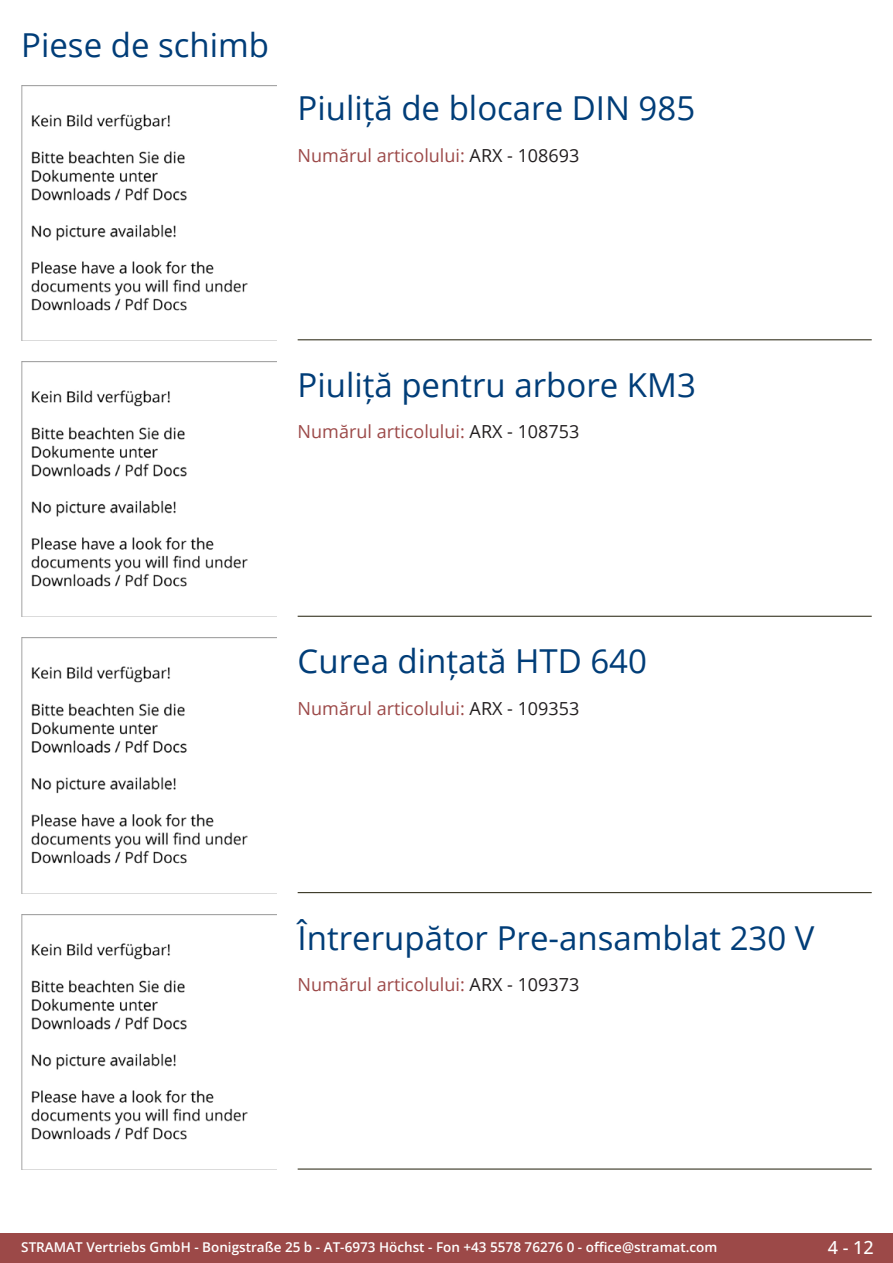
<style>
.page{position:relative;width:893px;height:1263px;background:#fff}
.page>*{position:absolute;margin:0;border:0;box-sizing:border-box;transform-origin:0 0}
.Produkttitel{font:33px "Open Sans";color:#003d78}
.RastTitel{font:33px "Open Sans";color:#003d78}
.TechDaten_Überschrif{font:18px "Open Sans";color:#9c4948}
.t1{font:500 18px "Open Sans";color:#fff}
.t2{font:600 13.5px "Open Sans";color:#fff}
.s1{color:#231f20}
</style>
<div class="page">
<div style="left:0;top:1233px;width:893px;height:30px;background:#9c4948"></div>
<hr style="left:298px;top:340px;width:574px;height:1px;background:#201d08">
<hr style="left:298px;top:616px;width:574px;height:1px;background:#201d08">
<hr style="left:298px;top:892px;width:574px;height:1px;background:#201d08">
<hr style="left:298px;top:1169px;width:574px;height:1px;background:#201d08">
<img style="left:21px;top:85px;width:255px;height:255px">
<img style="left:21px;top:361px;width:255px;height:256px">
<img style="left:21px;top:638px;width:255px;height:255px">
<img style="left:21px;top:914px;width:255px;height:255px">
<p class="RastTitel" style="left:21px;top:22px;width:249px">Piese de schimb</p>
<p class="Produkttitel" style="left:298px;top:86px;width:399px">Piuliță de blocare DIN 985</p>
<p class="TechDaten_Überschrif" style="left:298px;top:143px;width:283px">Numărul articolului: <span class="s1">ARX - 108693</span></p>
<p class="Produkttitel" style="left:298px;top:362px;width:400px">Piuliță pentru arbore KM3</p>
<p class="TechDaten_Überschrif" style="left:298px;top:420px;width:283px">Numărul articolului: <span class="s1">ARX - 108753</span></p>
<p class="Produkttitel" style="left:298px;top:638px;width:351px">Curea dințată HTD 640</p>
<p class="TechDaten_Überschrif" style="left:298px;top:696px;width:283px">Numărul articolului: <span class="s1">ARX - 109353</span></p>
<p class="Produkttitel" style="left:298px;top:915px;width:518px">Întrerupător Pre-ansamblat 230 V</p>
<p class="TechDaten_Überschrif" style="left:298px;top:972px;width:283px">Numărul articolului: <span class="s1">ARX - 109373</span></p>
<p class="t2" style="left:21px;top:1238px;width:698px">STRAMAT Vertriebs GmbH - Bonigstraße 25 b - AT-6973 Höchst - Fon +43 5578 76276 0 - office@stramat.com</p>
<p class="t1" style="left:828px;top:1234px;width:48px">4 - 12</p>
</div>
